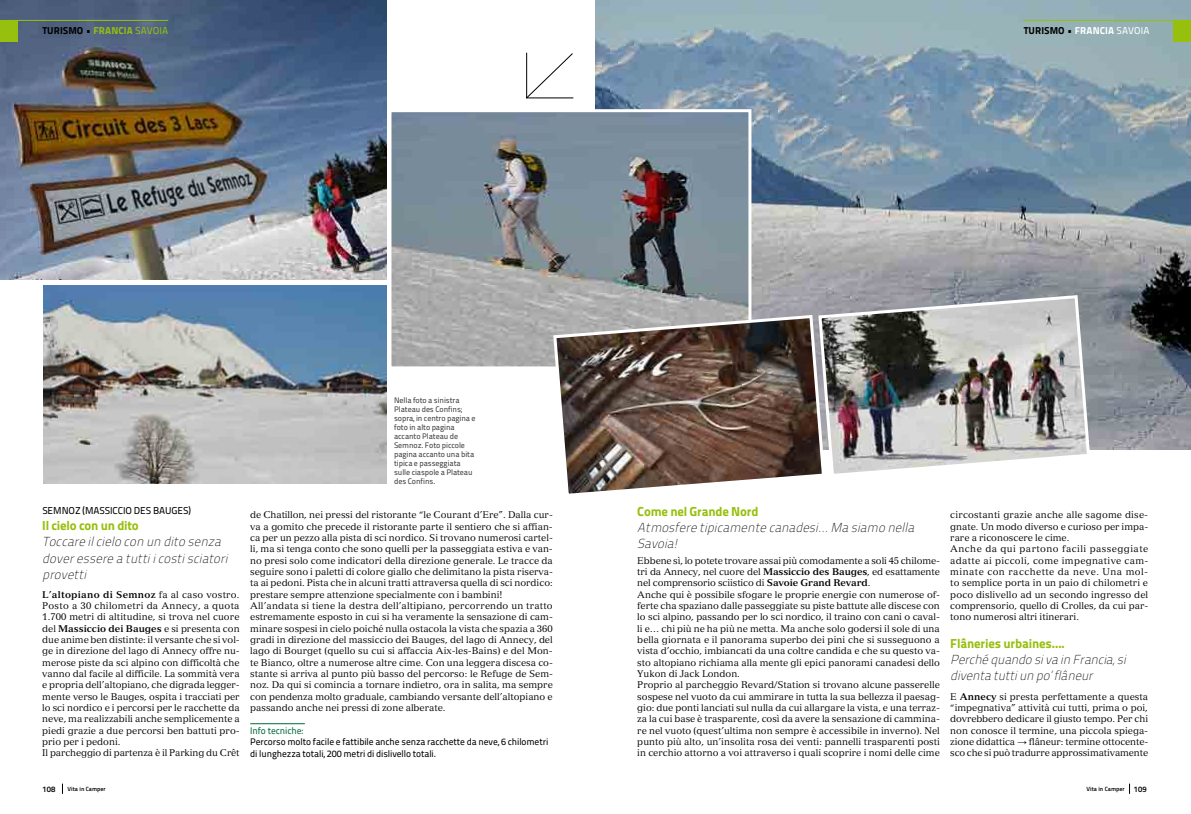
<style>
.page{position:relative;width:1191px;height:814px;background:#fff}
.page>*{position:absolute;margin:0;border:0;box-sizing:border-box;transform-origin:0 0}
.t1{font:italic 13px/16px "Titillium Maps 26 L 1 wt";color:#000}
.t2{font:13px "Titillium Maps 26 L 999 wt";letter-spacing:-.015em;color:#97bf0d}
.t3{font:10px "Titillium Maps 26 L 999 wt";letter-spacing:.01em;color:#000}
.t4{font:10px "Titillium Maps 26 L 500 wt";letter-spacing:-.005em;color:#000}
.t5{font:9.5px/11.3px "Versailles";color:#000}
.t6{font:9.5px/11.3px "Titillium Maps 26 L 500 wt";letter-spacing:-.01em;color:#000}
.t7{font:9.5px "Titillium Maps 26 L 500 wt";letter-spacing:-.01em;color:#006c35}
.t8{font:8px/9px "Titillium Maps 26 L 500 wt";letter-spacing:-.01em;color:#3e3d40}
.t9{font:8px "Titillium Maps 26 L 750 wt";color:#000}
.t10{font:6px "Titillium Maps 26 L 750 wt";color:#000}
.s1{font-family:"Titillium Maps 26 L 250 wt"}
.s2{color:#97bf0d}
.s3{font-family:"Titillium Maps 26 L 500 wt";color:#97bf0d}
.s4{color:#fff}
.s5{font-family:"Titillium Maps 26 L 500 wt";color:#fff}
.s6{font-weight:700}
.s7{font-family:"Arial"}
.s8{font-size:8px}
</style>
<div class="page">
<img style="left:0;top:0;width:386px;height:279px">
<hr style="left:6px;top:20px;width:162px;height:1px;background:#97bf0d">
<div style="left:0;top:20px;width:18px;height:22px;background:#97bf0d"></div>
<img style="left:595px;top:0;width:596px;height:449px">
<div style="left:1173px;top:20px;width:18px;height:22px;background:#97bf0d"></div>
<hr style="left:1023px;top:20px;width:168px;height:1px;background:#97bf0d">
<hr style="left:250px;top:723px;width:55px;height:1px;background:#006c35">
<img style="left:392px;top:113px;width:355px;height:252px">
<div style="left:388px;top:109px;width:363px;height:260px;border:3px solid #fff"></div>
<img style="left:43px;top:285px;width:343px;height:198px">
<svg style="left:526px;top:52px;width:48px;height:47px"></svg>
<img style="left:816px;top:293px;width:275px;height:181px">
<svg style="left:551px;top:313px;width:275px;height:181px;background:#77675f"></svg>
<p class="t3" style="left:42px;top:23px;width:127px">TURISMO <span class="s1">•</span> <span class="s2">FRANCIA</span> <span class="s3">savoiA</span></p>
<p class="t3" style="left:1023px;top:23px;width:127px">TURISMO <span class="s1">•</span> <span class="s4">FRANCIA</span> <span class="s5">savoia</span></p>
<p class="t4" style="left:42px;top:503px;width:8px">Semn</p>
<p class="t4" style="left:69px;top:503px;width:124px">oz (Massiccio des Bauges)</p>
<h1 class="t2" style="left:42px;top:515px;width:98px">Il cielo con un dito</h1>
<h1 class="t1" style="left:42px;top:533px;width:190px">Toccareilcielo con un dito senza doveressereatuttiicostisciatori provetti</h1>
<p class="t5" style="left:42px;top:588px;width:199px"><span class="s6">L’altopiano di Semnoz</span> fa al caso vostro.<br>Posto a 30 chilometri da Annecy, a quota 1.700 metri di altitudine, si trova nel cuore del <span class="s6">Massiccio dei Bauges</span> e si presenta con due anime ben distinte: il versante che si vol&shy;ge in direzione del lago di Annecy offre nu&shy;merose piste da sci alpino con difficoltà che vanno dal facile al difficile. La sommità vera e propria dell’altopiano, che digrada legger&shy;mente verso le Bauges, ospita i tracciati per lo sci nordico e i percorsi per le racchette da neve, ma realizzabili anche semplicemente a piedi grazie a due percorsi ben battuti pro&shy;prio per i pedoni.<br>Il parcheggio di partenza è il Parking du Crêt</p>
<p class="t8" style="left:394px;top:395px;width:83px">Nella foto a sinistra<br>Plateau des Confins; sopra, in centro pagina e foto in alto pagina accanto Plateau de<br>Semnoz. Foto piccole pagina accanto una bita tipica e passeggiata sulle ciaspole a Plateau des Confins.</p>
<p class="t5" style="left:250px;top:509px;width:304px">de Chatillon, nei pressi del ristorante “le Courant d’Ere”. Dalla cur&shy;va a gomito che precede il ristorante parte il sentiero che si affian&shy;ca per un pezzo alla pista di sci nordico. Si trovano numerosi cartel&shy;li, ma si tenga conto che sono quelli per la passeggiata estiva e van&shy;no presi solo come indicatori della direzione generale. Le tracce da seguire sono i paletti di colore giallo che delimitano la pista riserva&shy;ta ai pedoni. Pista che in alcuni tratti attraversa quella di sci nordico: prestare sempre attenzione specialmente con i bambini!<br>All’andata si tiene la destra dell’altipiano, percorrendo un tratto estremamente esposto in cui si ha veramente la sensazione di cam&shy;minare sospesi in cielo poiché nulla ostacola la vista che spazia a 360 gradi in direzione del massiccio dei Bauges, del lago di Annecy, del lago di Bourget (quello su cui si affaccia Aix-les-Bains) e del Mon&shy;te Bianco, oltre a numerose altre cime. Con una leggera discesa co&shy;stante si arriva al punto più basso del percorso: le Refuge de Sem&shy;noz. Da qui si comincia a tornare indietro, ora in salita, ma sempre con pendenza molto graduale, cambiando versante dell’altopiano e passando anche nei pressi di zone alberate.</p>
<p class="t7" style="left:250px;top:723px;width:54px">I nfo tecniche:</p>
<p class="t6" style="left:250px;top:735px;width:299px">Percorso molto facile e fattibile anche senza racchette da neve, 6 chilometri di lunghezza totali, 200 metri di dislivello totali.</p>
<h1 class="t2" style="left:637px;top:501px;width:123px">Come nel Grande Nord</h1>
<h1 class="t1" style="left:637px;top:519px;width:282px">Atmosferetipicamentecanadesi… Masiamo nella<br>Savoia!</h1>
<p class="t5" style="left:637px;top:554px;width:304px">Ebbene sì, lo potete trovare assai più comodamente a soli 45 chilome&shy;tri da Annecy, nel cuore del <span class="s6">Massiccio des Bauges</span>, ed esattamente nel comprensorio sciistico di <span class="s6">Savoie Grand Revard</span>.<br>Anche qui è possibile sfogare le proprie energie con numerose of&shy;ferte cha spaziano dalle passeggiate su piste battute alle discese con lo sci alpino, passando per lo sci nordico, il traino con cani o caval&shy;li e… chi più ne ha più ne metta. Ma anche solo godersi il sole di una bella giornata e il panorama superbo dei pini che si susseguono a vista d’occhio, imbiancati da una coltre candida e che su questo va&shy;sto altopiano richiama alla mente gli epici panorami canadesi dello Yukon di Jack London.<br>Proprio al parcheggio Revard/Station si trovano alcune passerelle sospese nel vuoto da cui ammirare in tutta la sua bellezza il paesag&shy;gio: due ponti lanciati sul nulla da cui allargare la vista, e una terraz&shy;za la cui base è trasparente, così da avere la sensazione di cammina&shy;re nel vuoto (quest’ultima non sempre è accessibile in inverno). Nel punto più alto, un’insolita rosa dei venti: pannelli trasparenti posti in cerchio attorno a voi attraverso i quali scoprire i nomi delle cime</p>
<p class="t5" style="left:950px;top:509px;width:199px">circostanti grazie anche alle sagome dise&shy;gnate. Un modo diverso e curioso per impa&shy;rare a riconoscere le cime.<br>Anche da qui partono facili passeggiate adatte ai piccoli, come impegnative cam&shy;minate con racchette da neve. Una mol&shy;to semplice porta in un paio di chilometri e poco dislivello ad un secondo ingresso del comprensorio, quello di Crolles, da cui par&shy;tono numerosi altri itinerari.</p>
<h1 class="t2" style="left:950px;top:633px;width:116px">Flâneries urbaines….</h1>
<h1 class="t1" style="left:950px;top:650px;width:181px">Perchéquandosivain Francia,si diventatuttiun po’flâneur</h1>
<p class="t5" style="left:950px;top:690px;width:199px;text-align:justify">E <span class="s6">Annecy</span> si presta perfettamente a questa “impegnativa” attività cui tutti, prima o poi, dovrebbero dedicare il giusto tempo. Per chi non conosce il termine, una piccola spiega&shy;zione didattica <span class="s7">→</span> flâneur: termine ottocente&shy;sco che si può tradurre approssimativamente</p>
<p class="t9" style="left:43px;top:782px;width:14px">108</p>
<p class="t10" style="left:68px;top:784px;width:40px">Vita in Camper</p>
<p class="t10" style="left:1086px;top:784px;width:62px">Vita in Camper <span class="s8">109</span></p>
</div>
